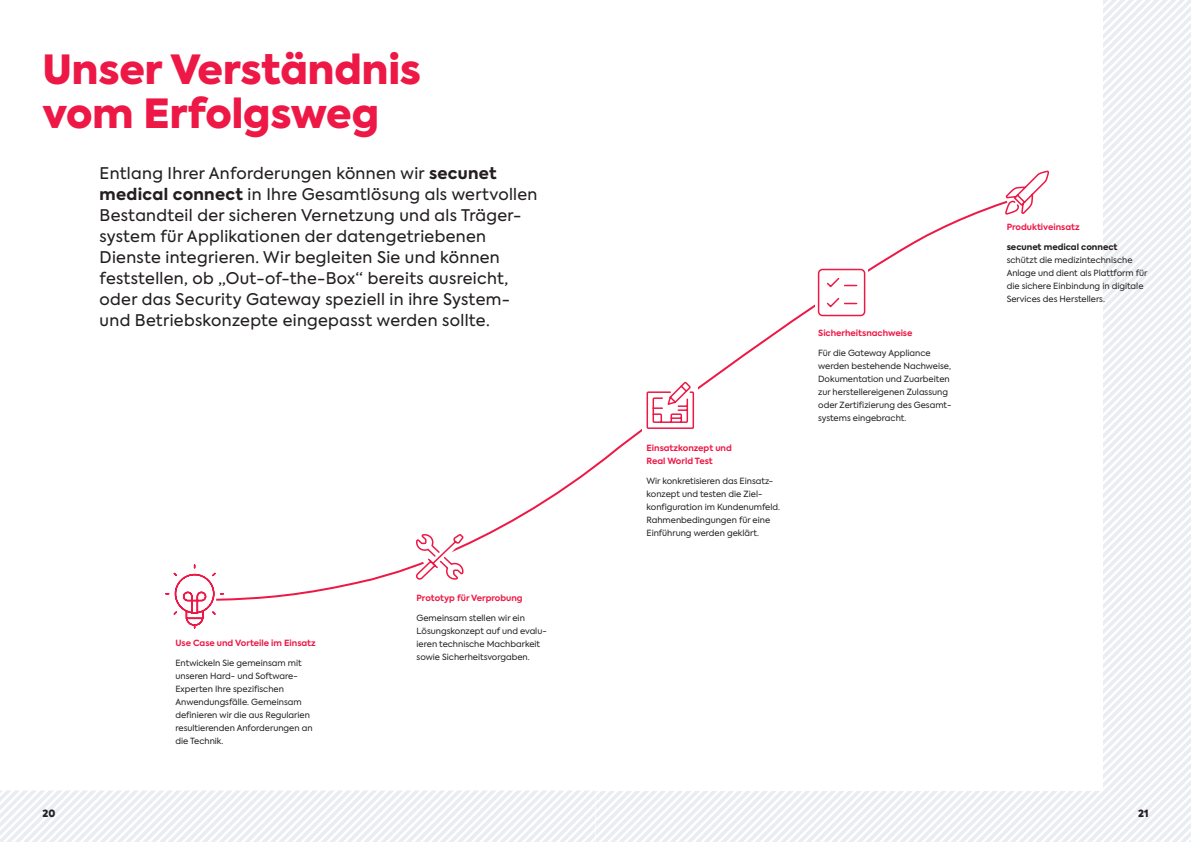
<style>
.page{position:relative;width:1191px;height:842px;background:#fff}
.page>*{position:absolute;margin:0;border:0;box-sizing:border-box;transform-origin:0 0}
.Headline1__40pt{font:900 40px "Axiforma";color:#ed1845}
.Subline{font:16px/21px "Axiforma";letter-spacing:.02em;color:#231f20}
.t1{font:900 10px "Axiforma";color:#231f20}
.Fließtext{font:8.5px/13px "Axiforma";color:#231f20}
.Fließtext-2{font:700 8.5px/13px "Axiforma";color:#ed1845}
.s1{font-weight:800}
</style>
<div class="page">
<svg style="left:0;top:790px;width:595px;height:52px"></svg>
<svg style="left:992px;top:465px;width:199px;height:377px"></svg>
<div style="left:595px;top:0;width:508px;height:791px;background:#fff"></div>
<svg style="left:225px;top:202px;width:778px;height:399px"></svg>
<svg style="left:165px;top:564px;width:60px;height:65px"></svg>
<svg style="left:414px;top:533px;width:51px;height:48px"></svg>
<div style="left:815px;top:266px;width:52px;height:53px;background:#fff"></div>
<svg style="left:817px;top:268px;width:49px;height:49px"></svg>
<svg style="left:1003px;top:170px;width:47px;height:45px"></svg>
<div style="left:642px;top:377px;width:55px;height:57px;background:#fff"></div>
<svg style="left:646px;top:381px;width:49px;height:48px"></svg>
<p class="Headline1__40pt" style="left:43px;top:41px;width:380px">Unser Verständnis</p>
<p class="Headline1__40pt" style="left:43px;top:85px;width:338px">vom Erfolgsweg</p>
<p class="Subline" style="left:100px;top:163px;width:439px">Entlang Ihrer Anforderungen können wir <span class="s1">secunet medical connect</span> in Ihre Gesamtlösung als wertvollen Bestandteil der sicheren Vernetzung und als Träger&shy;system für Applikationen der datengetriebenen Dienste integrieren. Wir begleiten Sie und können feststellen, ob „Out-of-the-Box“ bereits ausreicht, oder das Security Gateway speziell in ihre System&shy;und Betriebskonzepte eingepasst werden sollte.</p>
<p class="Fließtext-2" style="left:175px;top:636px;width:142px">Use Case und Vorteile im Einsatz</p>
<p class="Fließtext" style="left:175px;top:657px;width:139px">Entwickeln Sie gemeinsam mit unseren Hard- und Software-<br>Experten Ihre spezifischen<br>Anwendungsfälle. Gemeinsam definieren wir die aus Regularien resultierenden Anforderungen an die Technik.</p>
<p class="Fließtext-2" style="left:416px;top:591px;width:108px">Prototyp für Verprobung</p>
<p class="Fließtext" style="left:416px;top:611px;width:131px">Gemeinsam stellen wir ein<br>Lösungskonzept auf und evalu&shy;ieren technische Machbarkeit sowie Sicherheitsvorgaben.</p>
<p class="Fließtext-2" style="left:646px;top:441px;width:87px">Einsatzkonzept und<br>Real World Test</p>
<p class="Fließtext" style="left:646px;top:474px;width:135px">Wir konkretisieren das Einsatz&shy;konzept und testen die Ziel&shy;konfiguration im Kundenumfeld.<br>Rahmenbedingungen für eine<br>Einführung werden geklärt.</p>
<p class="Fließtext-2" style="left:818px;top:326px;width:96px">Sicherheitsnachweise</p>
<p class="Fließtext" style="left:818px;top:346px;width:135px">Für die Gateway Appliance werden bestehende Nachweise,<br>Dokumentation und Zuarbeiten zur herstellereigenen Zulassung oder Zertifizierung des Gesamt&shy;systems eingebracht.</p>
<p class="Fließtext-2" style="left:1006px;top:221px;width:74px">Produktiveinsatz</p>
<p class="Fließtext" style="left:1006px;top:241px;width:142px"><span class="s1">secunet medical connect </span>schützt die medizintechnische<br>Anlage und dient als Plattform für die sichere Einbindung in digitale<br>Services des Herstellers.</p>
<p class="t1" style="left:43px;top:806px;width:14px">20</p>
<p class="t1" style="left:1138px;top:806px;width:12px">21</p>
</div>
